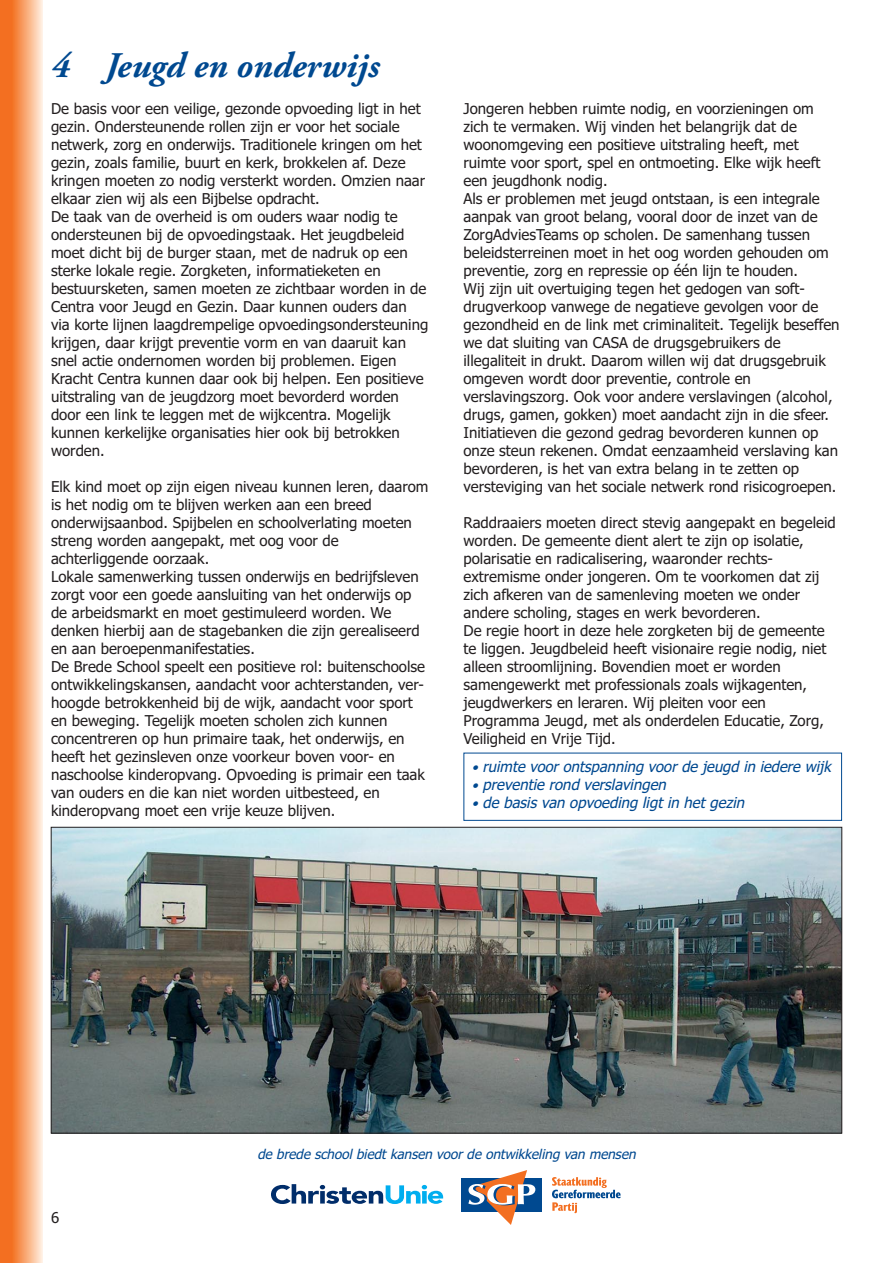
<style>
.page{position:relative;width:893px;height:1263px;background:#fff}
.page>*{position:absolute;margin:0;border:0;box-sizing:border-box;transform-origin:0 0}
.t1{font:italic 700 36px "Adobe Garamond Pro";color:#004990}
.t2{font:15px/18px "Tahoma";color:#231f20}
.t3{font:italic 15px "Tahoma";color:#004990}
.t4{font:italic 13.5px "Tahoma";color:#004990}
.s1{font-size:13.5px}
</style>
<div class="page">
<div style="left:0;top:0;width:17px;height:1263px;background:#f36f21"></div>
<div style="left:13px;top:0;width:30px;height:1263px;background:linear-gradient(to right,#f47525,#ffecdb)"></div>
<img style="left:53px;top:829px;width:787px;height:302px">
<div style="left:463px;top:753px;width:379px;height:68px;border:1px solid #004990"></div>
<div style="left:461px;top:1178px;width:81px;height:33px;background:#004990"></div>
<svg style="left:468px;top:1170px;width:70px;height:55px"></svg>
<svg style="left:552px;top:1177px;width:69px;height:36px"></svg>
<svg style="left:271px;top:1184px;width:172px;height:20px"></svg>
<h1 class="t1" style="left:51px;top:51px;width:330px">4 Jeugd en onderwijs</h1>
<p class="t2" style="left:51px;top:100px;width:379px">De basis voor een veilige, gezonde opvoeding ligt in het gezin. Ondersteunende rollen zijn er voor het sociale netwerk, zorg en onderwijs. Traditionele kringen om het gezin, zoals familie, buurt en kerk, brokkelen af. Deze kringen moeten zo nodig versterkt worden. Omzien naar elkaar zien wij als een Bijbelse opdracht.<br>De taak van de overheid is om ouders waar nodig te ondersteunen bij de opvoedingstaak. Het jeugdbeleid moet dicht bij de burger staan, met de nadruk op een sterke lokale regie. Zorgketen, informatieketen en bestuursketen, samen moeten ze zichtbaar worden in de Centra voor Jeugd en Gezin. Daar kunnen ouders dan via korte lijnen laagdrempelige opvoedingsondersteuning krijgen, daar krijgt preventie vorm en van daaruit kan snel actie ondernomen worden bij problemen. Eigen Kracht Centra kunnen daar ook bij helpen. Een positieve uitstraling van de jeugdzorg moet bevorderd worden door een link te leggen met de wijkcentra. Mogelijk kunnen kerkelijke organisaties hier ook bij betrokken worden.</p>
<p class="t2" style="left:51px;top:478px;width:379px">Elk kind moet op zijn eigen niveau kunnen leren, daarom is het nodig om te blijven werken aan een breed onderwijsaanbod. Spijbelen en schoolverlating moeten streng worden aangepakt, met oog voor de achterliggende oorzaak.<br>Lokale samenwerking tussen onderwijs en bedrijfsleven zorgt voor een goede aansluiting van het onderwijs op de arbeidsmarkt en moet gestimuleerd worden. We denken hierbij aan de stagebanken die zijn gerealiseerd en aan beroepenmanifestaties.<br>De Brede School speelt een positieve rol: buitenschoolse ontwikkelingskansen, aandacht voor achterstanden, ver&shy;hoogde betrokkenheid bij de wijk, aandacht voor sport en beweging. Tegelijk moeten scholen zich kunnen concentreren op hun primaire taak, het onderwijs, en heeft het gezinsleven onze voorkeur boven voor- en naschoolse kinderopvang. Opvoeding is primair een taak van ouders en die kan niet worden uitbesteed, en kinderopvang moet een vrije keuze blijven.</p>
<p class="t2" style="left:463px;top:100px;width:378px">Jongeren hebben ruimte nodig, en voorzieningen om zich te vermaken. Wij vinden het belangrijk dat de woonomgeving een positieve uitstraling heeft, met ruimte voor sport, spel en ontmoeting. Elke wijk heeft een jeugdhonk nodig.<br>Als er problemen met jeugd ontstaan, is een integrale aanpak van groot belang, vooral door de inzet van de ZorgAdviesTeams op scholen. De samenhang tussen beleidsterreinen moet in het oog worden gehouden om preventie, zorg en repressie op één lijn te houden.<br>Wij zijn uit overtuiging tegen het gedogen van soft&shy;drugverkoop vanwege de negatieve gevolgen voor de gezondheid en de link met criminaliteit. Tegelijk beseffen we dat sluiting van CASA de drugsgebruikers de illegaliteit in drukt. Daarom willen wij dat drugsgebruik omgeven wordt door preventie, controle en verslavingszorg. Ook voor andere verslavingen (alcohol, drugs, gamen, gokken) moet aandacht zijn in die sfeer.<br>Initiatieven die gezond gedrag bevorderen kunnen op onze steun rekenen. Omdat eenzaamheid verslaving kan bevorderen, is het van extra belang in te zetten op versteviging van het sociale netwerk rond risicogroepen.</p>
<p class="t2" style="left:463px;top:514px;width:374px">Raddraaiers moeten direct stevig aangepakt en begeleid worden. De gemeente dient alert te zijn op isolatie, polarisatie en radicalisering, waaronder rechts&shy;extremisme onder jongeren. Om te voorkomen dat zij zich afkeren van de samenleving moeten we onder andere scholing, stages en werk bevorderen.<br>De regie hoort in deze hele zorgketen bij de gemeente te liggen. Jeugdbeleid heeft visionaire regie nodig, niet alleen stroomlijning. Bovendien moet er worden samengewerkt met professionals zoals wijkagenten, jeugdwerkers en leraren. Wij pleiten voor een Programma Jeugd, met als onderdelen Educatie, Zorg, Veiligheid en Vrije Tijd.</p>
<p class="t3" style="left:472px;top:761px;width:360px"><span class="s1">•</span> ruimte voor ontspanning voor de jeugd in iedere wijk</p>
<p class="t3" style="left:472px;top:779px;width:199px"><span class="s1">•</span> preventie rond verslavingen</p>
<p class="t3" style="left:472px;top:797px;width:277px"><span class="s1">•</span> de basis van opvoeding ligt in het gezin</p>
<p class="t2" style="left:51px;top:1210px;width:10px">6</p>
<p class="t4" style="left:257px;top:1148px;width:382px">de brede school biedt kansen voor de ontwikkeling van mensen</p>
</div>
